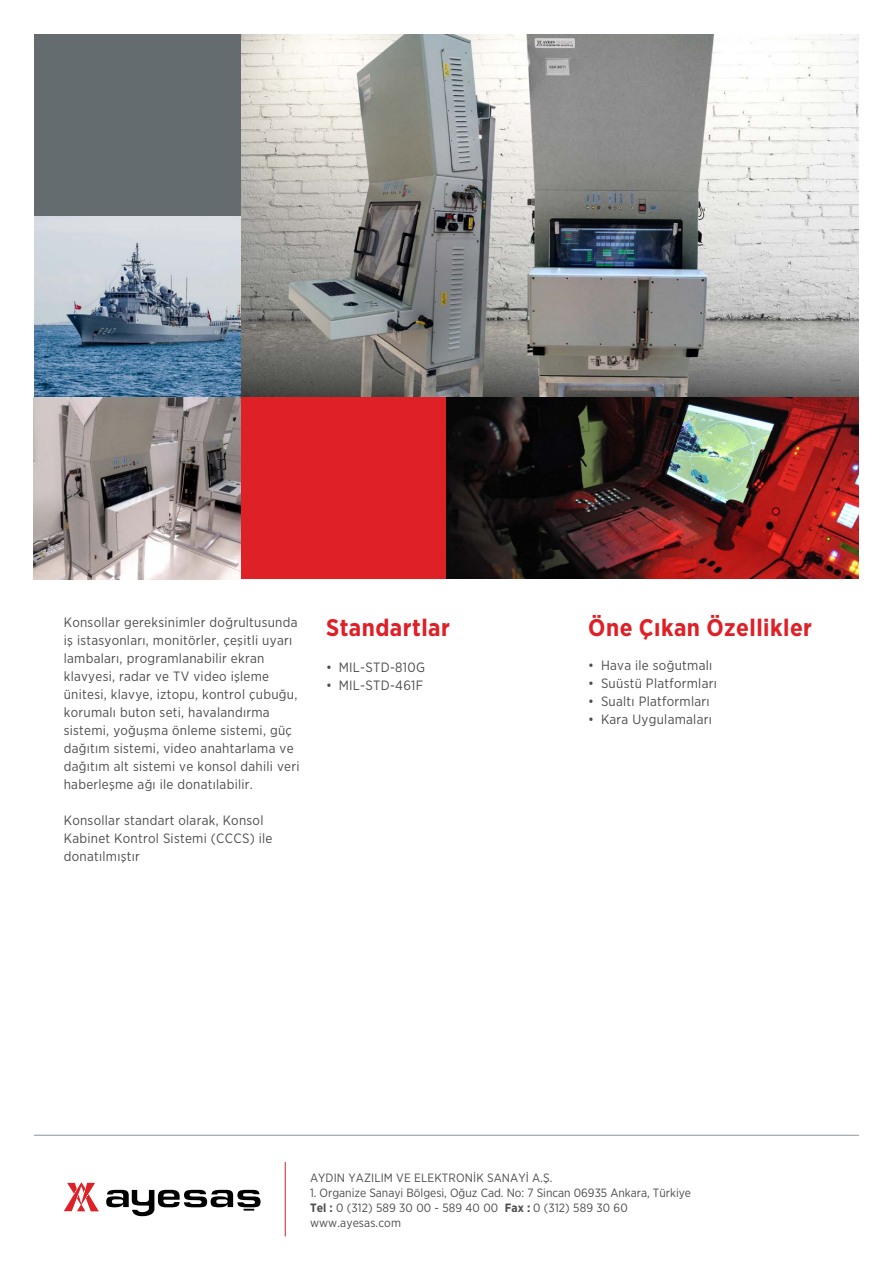
<style>
.page{position:relative;width:893px;height:1263px;background:#fff}
.page>*{position:absolute;margin:0;border:0;box-sizing:border-box;transform-origin:0 0}
.t1{font:700 24px "Gotham Narrow";letter-spacing:.02em;color:#de2027}
.t2{font:13.5px/18px "Gotham Narrow";letter-spacing:.02em;color:#4d4d4f}
.t3{font:12px/15px "Gotham Narrow";letter-spacing:.01em;color:#4d4d4f}
.s1{font-weight:700}
</style>
<div class="page">
<svg style="left:106px;top:1190px;width:155px;height:26px"></svg>
<svg style="left:64px;top:1182px;width:35px;height:29px"></svg>
<hr style="left:285px;top:1162px;width:1px;height:74px;background:#de2027">
<hr style="left:34px;top:1135px;width:825px;height:1px;background:#8d9398">
<img style="left:240px;top:35px;width:619px;height:362px">
<img style="left:34px;top:216px;width:206px;height:181px">
<div style="left:240px;top:397px;width:206px;height:182px;background:#de2027"></div>
<div style="left:34px;top:35px;width:206px;height:181px;background:#656c70"></div>
<img style="left:446px;top:397px;width:413px;height:182px">
<svg style="left:34px;top:397px;width:206px;height:182px"></svg>
<p class="t2" style="left:64px;top:613px;width:237px">Konsollar gereksinimler doğrultusunda iş istasyonları, monitörler, çeşitli uyarı lambaları, programlanabilir ekran klavyesi, radar ve TV video işleme ünitesi, klavye, iztopu, kontrol çubuğu, korumalı buton seti, havalandırma sistemi, yoğuşma önleme sistemi, güç dağıtım sistemi, video anahtarlama ve dağıtım alt sistemi ve konsol dahili veri haberleşme ağı ile donatılabilir.</p>
<p class="t2" style="left:64px;top:811px;width:210px">Konsollar standart olarak, Konsol<br>Kabinet Kontrol Sistemi (CCCS) ile donatılmıştır</p>
<h1 class="t1" style="left:326px;top:612px;width:125px">Standartlar</h1>
<p class="t2" style="left:326px;top:658px;width:101px">• MIL-STD-810G</p>
<p class="t2" style="left:326px;top:676px;width:99px">• MIL-STD-461F</p>
<h1 class="t1" style="left:588px;top:612px;width:225px">Öne Çıkan Özellikler</h1>
<p class="t2" style="left:588px;top:656px;width:126px">• Hava ile soğutmalı</p>
<p class="t2" style="left:588px;top:674px;width:130px">• Suüstü Platformları</p>
<p class="t2" style="left:588px;top:692px;width:123px">• Sualtı Platformları</p>
<p class="t2" style="left:588px;top:710px;width:125px">• Kara Uygulamaları</p>
<p class="t3" style="left:310px;top:1169px;width:244px">AYDIN YAZILIM VE ELEKTRONİK SANAYİ A.Ş.</p>
<p class="t3" style="left:310px;top:1184px;width:383px">1. Organize Sanayi Bölgesi, Oğuz Cad. No: 7 Sincan 06935 Ankara, Türkiye<br><span class="s1">Tel :</span> 0 (312) 589 30 00 - 589 40 00 <span class="s1">Fax :</span> 0 (312) 589 30 60 www.ayesas.com</p>
</div>
